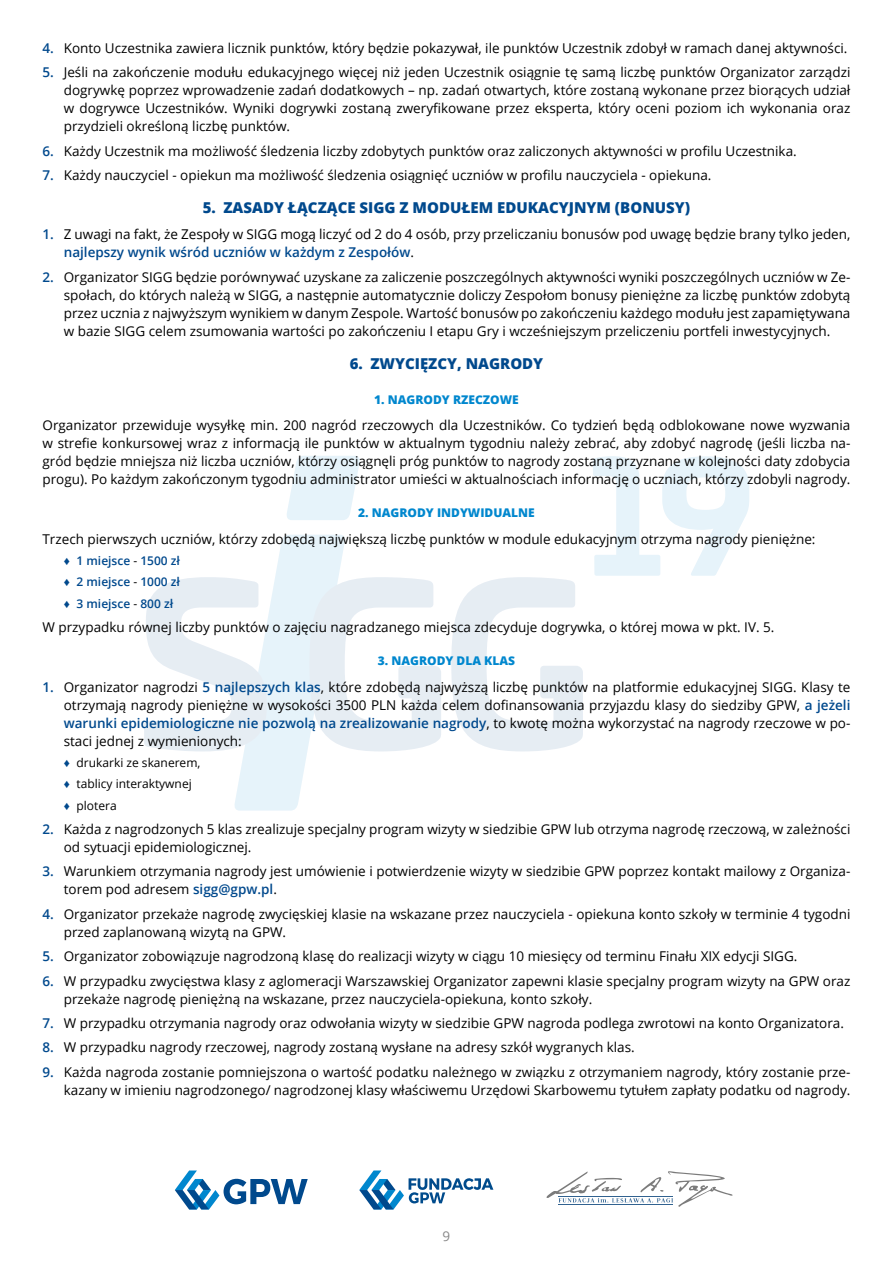
<style>
.page{position:relative;width:893px;height:1263px;background:#fff}
.page>*{position:absolute;margin:0;border:0;box-sizing:border-box;transform-origin:0 0}
.t1{font:800 15px "Open Sans";color:#00498d}
.t2{font:13.5px/18px "Open Sans";color:#000}
.t3{font:13.5px "Open Sans";color:#878787}
.t4{font:800 12px "Open Sans";color:#0087ce}
.t5{font:12px/21.5px "Open Sans";color:#000}
.t6{font:600 12px/21.5px "Open Sans";color:#00498d;text-align:justify}
.s1{font-weight:600;color:#00498d}
.s2{font-family:"Arial";font-weight:400}
.s3{font-weight:400;color:#000}
.s4{font-family:"Arial";color:#00498d}
</style>
<div class="page">
<svg style="left:175px;top:1170px;width:133px;height:39px"></svg>
<svg style="left:359px;top:1170px;width:134px;height:39px"></svg>
<svg style="left:546px;top:1171px;width:187px;height:36px"></svg>
<hr style="left:559px;top:1196px;width:114px;height:1px;background:#316290">
<hr style="left:559px;top:1204px;width:114px;height:1px;background:#316290">
<svg style="left:287px;top:456px;width:73px;height:64px;background:#e9f4fa"></svg>
<svg style="left:451px;top:577px;width:132px;height:174px"></svg>
<svg style="left:144px;top:535px;width:297px;height:276px"></svg>
<svg style="left:593px;top:456px;width:156px;height:120px"></svg>
<p class="t2" style="left:43px;top:39px;width:806px"><span class="s1">4.</span> Konto Uczestnika zawiera licznik punktów, który będzie pokazywał, ile punktów Uczestnik zdobył w ramach danej aktywności.</p>
<p class="t2" style="left:64px;top:63px;width:788px;text-align:justify;text-indent:-21px"><span class="s1">5.</span> Jeśli na zakończenie modułu edukacyjnego więcej niż jeden Uczestnik osiągnie tę samą liczbę punktów Organizator zarządzi dogrywkę poprzez wprowadzenie zadań dodatkowych – np. zadań otwartych, które zostaną wykonane przez biorących udział w dogrywce Uczestników. Wyniki dogrywki zostaną zweryfikowane przez eksperta, który oceni poziom ich wykonania oraz przydzieli określoną liczbę punktów.</p>
<p class="t2" style="left:43px;top:141px;width:756px"><span class="s1">6.</span> Każdy Uczestnik ma możliwość śledzenia liczby zdobytych punktów oraz zaliczonych aktywności w profilu Uczestnika.</p>
<p class="t2" style="left:43px;top:166px;width:670px"><span class="s1">7.</span> Każdy nauczyciel - opiekun ma możliwość śledzenia osiągnięć uczniów w profilu nauczyciela - opiekuna.</p>
<p class="t1" style="left:203px;top:196px;width:489px">5. ZASADY ŁĄCZĄCE SIGG Z MODUŁEM EDUKACYJNYM (BONUSY)</p>
<p class="t2" style="left:64px;top:225px;width:788px;text-indent:-21px"><span class="s1">1.</span> Z uwagi na fakt, że Zespoły w SIGG mogą liczyć od 2 do 4 osób, przy przeliczaniu bonusów pod uwagę będzie brany tylko jeden, <span class="s1">najlepszy wynik wśród uczniów w każdym z Zespołów</span>.</p>
<p class="t2" style="left:64px;top:268px;width:788px;text-align:justify;text-indent:-21px"><span class="s1">2.</span> Organizator SIGG będzie porównywać uzyskane za zaliczenie poszczególnych aktywności wyniki poszczególnych uczniów w Ze&shy;społach, do których należą w SIGG, a następnie automatycznie doliczy Zespołom bonusy pieniężne za liczbę punktów zdobytą przez ucznia z najwyższym wynikiem w danym Zespole. Wartość bonusów po zakończeniu każdego modułu jest zapamiętywana w bazie SIGG celem zsumowania wartości po zakończeniu I etapu Gry i wcześniejszym przeliczeniu portfeli inwestycyjnych.</p>
<p class="t1" style="left:350px;top:352px;width:195px">6. ZWYCIĘZCY, NAGRODY</p>
<p class="t4" style="left:374px;top:390px;width:146px">1. NAGRODY RZECZOWE</p>
<p class="t2" style="left:43px;top:416px;width:809px;text-align:justify">Organizator przewiduje wysyłkę min. 200 nagród rzeczowych dla Uczestników. Co tydzień będą odblokowane nowe wyzwania w strefie konkursowej wraz z informacją ile punktów w aktualnym tygodniu należy zebrać, aby zdobyć nagrodę (jeśli liczba na&shy;gród będzie mniejsza niż liczba uczniów, którzy osiągnęli próg punktów to nagrody zostaną przyznane w kolejności daty zdobycia progu). Po każdym zakończonym tygodniu administrator umieści w aktualnościach informację o uczniach, którzy zdobyli nagrody.</p>
<p class="t4" style="left:358px;top:504px;width:178px">2. NAGRODY INDYWIDUALNE</p>
<p class="t2" style="left:43px;top:529px;width:774px">Trzech pierwszych uczniów, którzy zdobędą największą liczbę punktów w module edukacyjnym otrzyma nagrody pieniężne:</p>
<p class="t6" style="left:64px;top:550px;width:118px"><span class="s2">♦</span> 1 miejsce <span class="s3">-</span> 1500 zł <span class="s2">♦</span> 2 miejsce <span class="s3">-</span> 1000 zł <span class="s2">♦</span> 3 miejsce <span class="s3">-</span> 800 zł</p>
<p class="t2" style="left:43px;top:618px;width:733px">W przypadku równej liczby punktów o zajęciu nagradzanego miejsca zdecyduje dogrywka, o której mowa w pkt. IV. 5.</p>
<p class="t4" style="left:378px;top:651px;width:139px">3. NAGRODY DLA KLAS</p>
<p class="t2" style="left:64px;top:677px;width:788px;text-align:justify;text-indent:-21px"><span class="s1">1.</span> Organizator nagrodzi <span class="s1">5 najlepszych klas</span>, które zdobędą najwyższą liczbę punktów na platformie edukacyjnej SIGG. Klasy te otrzymają nagrody pieniężne w wysokości 3500 PLN każda celem dofinansowania przyjazdu klasy do siedziby GPW, <span class="s1">a jeżeli warunki epidemiologiczne nie pozwolą na zrealizowanie nagrody</span>, to kwotę można wykorzystać na nagrody rzeczowe w po&shy;staci jednej z wymienionych:</p>
<p class="t5" style="left:64px;top:751px;width:138px"><span class="s4">♦</span> drukarki ze skanerem, <span class="s4">♦</span> tablicy interaktywnej <span class="s4">♦</span> plotera</p>
<p class="t2" style="left:64px;top:820px;width:788px;text-indent:-21px"><span class="s1">2.</span> Każda z nagrodzonych 5 klas zrealizuje specjalny program wizyty w siedzibie GPW lub otrzyma nagrodę rzeczową, w zależności od sytuacji epidemiologicznej.</p>
<p class="t2" style="left:64px;top:862px;width:788px;text-indent:-21px"><span class="s1">3.</span> Warunkiem otrzymania nagrody jest umówienie i potwierdzenie wizyty w siedzibie GPW poprzez kontakt mailowy z Organiza&shy;torem pod adresem <span class="s1">sigg@gpw.pl</span>.</p>
<p class="t2" style="left:64px;top:904px;width:788px;text-indent:-21px"><span class="s1">4.</span> Organizator przekaże nagrodę zwycięskiej klasie na wskazane przez nauczyciela - opiekuna konto szkoły w terminie 4 tygodni przed zaplanowaną wizytą na GPW.</p>
<p class="t2" style="left:43px;top:947px;width:756px"><span class="s1">5.</span> Organizator zobowiązuje nagrodzoną klasę do realizacji wizyty w ciągu 10 miesięcy od terminu Finału XIX edycji SIGG.</p>
<p class="t2" style="left:64px;top:971px;width:788px;text-indent:-21px"><span class="s1">6.</span> W przypadku zwycięstwa klasy z aglomeracji Warszawskiej Organizator zapewni klasie specjalny program wizyty na GPW oraz przekaże nagrodę pieniężną na wskazane, przez nauczyciela-opiekuna, konto szkoły.</p>
<p class="t2" style="left:43px;top:1014px;width:803px"><span class="s1">7.</span> W przypadku otrzymania nagrody oraz odwołania wizyty w siedzibie GPW nagroda podlega zwrotowi na konto Organizatora.</p>
<p class="t2" style="left:43px;top:1038px;width:594px"><span class="s1">8.</span> W przypadku nagrody rzeczowej, nagrody zostaną wysłane na adresy szkół wygranych klas.</p>
<p class="t2" style="left:43px;top:1062px;width:809px;text-align:right"><span class="s1">9.</span> Każda nagroda zostanie pomniejszona o wartość podatku należnego w związku z otrzymaniem nagrody, który zostanie prze&shy;kazany w imieniu nagrodzonego/ nagrodzonej klasy właściwemu Urzędowi Skarbowemu tytułem zapłaty podatku od nagrody.</p>
<p class="t3" style="left:443px;top:1227px;width:9px">9</p>
</div>
